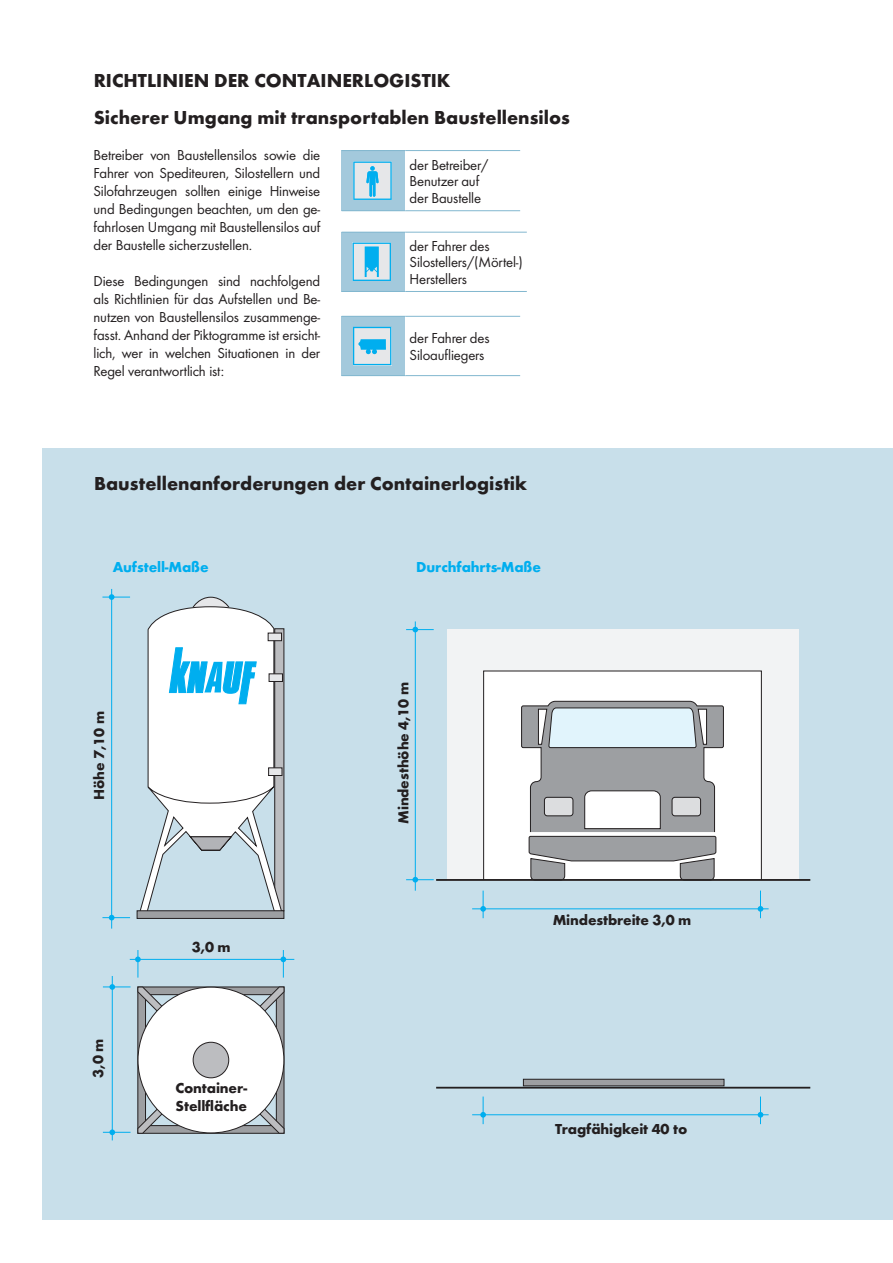
<style>
.page{position:relative;width:893px;height:1263px;background:#fff}
.page>*{position:absolute;margin:0;border:0;box-sizing:border-box;transform-origin:0 0}
.t1{font:700 19.5px "Futura";color:#231f20}
.t2{font:15px/18px "Futura Boo";letter-spacing:-.01em;color:#231f20}
.t3{font:700 15px/18px "Futura";letter-spacing:-.01em;color:#231f20}
.t4{font:700 15px "Futura";color:#00aeef}
</style>
<div class="page">
<div style="left:42px;top:449px;width:850px;height:771px;background:#c8dfea"></div>
<div style="left:341px;top:151px;width:64px;height:60px;background:#a3c9dc"></div>
<hr style="left:341px;top:150px;width:64px;height:1px;background:#82b7cf">
<hr style="left:341px;top:210px;width:64px;height:1px;background:#82b7cf">
<hr style="left:405px;top:150px;width:115px;height:1px;background:#82b7cf">
<hr style="left:405px;top:210px;width:115px;height:1px;background:#82b7cf">
<svg style="left:353px;top:161px;width:38px;height:39px"></svg>
<div style="left:341px;top:232px;width:64px;height:59px;background:#a3c9dc"></div>
<hr style="left:341px;top:232px;width:64px;height:1px;background:#82b7cf">
<hr style="left:341px;top:291px;width:64px;height:1px;background:#82b7cf">
<hr style="left:405px;top:232px;width:122px;height:1px;background:#82b7cf">
<hr style="left:405px;top:291px;width:122px;height:1px;background:#82b7cf">
<svg style="left:352px;top:243px;width:39px;height:38px"></svg>
<div style="left:341px;top:316px;width:64px;height:60px;background:#a3c9dc"></div>
<hr style="left:341px;top:316px;width:64px;height:1px;background:#82b7cf">
<hr style="left:341px;top:375px;width:64px;height:1px;background:#82b7cf">
<hr style="left:405px;top:316px;width:115px;height:1px;background:#82b7cf">
<hr style="left:405px;top:375px;width:115px;height:1px;background:#82b7cf">
<svg style="left:353px;top:327px;width:38px;height:38px"></svg>
<div style="left:447px;top:629px;width:351px;height:252px;background:#f2f3f4"></div>
<div style="left:484px;top:671px;width:276px;height:210px;background:#fff"></div>
<svg style="left:282px;top:629px;width:2px;height:282px"></svg>
<div style="left:137px;top:911px;width:147px;height:8px;background:#9d9fa2;border:1px solid #231f20"></div>
<div style="left:269px;top:674px;width:14px;height:8px;background:#282425"></div>
<svg style="left:139px;top:597px;width:143px;height:315px"></svg>
<hr style="left:111px;top:589px;width:1px;height:340px;background:#00aeef">
<svg style="left:102px;top:594px;width:28px;height:6px"></svg>
<svg style="left:102px;top:915px;width:28px;height:5px"></svg>
<hr style="left:415px;top:621px;width:1px;height:270px;background:#00aeef">
<svg style="left:406px;top:627px;width:27px;height:5px"></svg>
<svg style="left:406px;top:877px;width:27px;height:6px"></svg>
<hr style="left:130px;top:959px;width:164px;height:1px;background:#00aeef">
<svg style="left:135px;top:950px;width:6px;height:28px"></svg>
<svg style="left:280px;top:950px;width:6px;height:28px"></svg>
<hr style="left:112px;top:976px;width:1px;height:164px;background:#00aeef">
<svg style="left:103px;top:1129px;width:27px;height:6px"></svg>
<svg style="left:103px;top:984px;width:27px;height:6px"></svg>
<svg style="left:137px;top:987px;width:147px;height:147px"></svg>
<div style="left:138px;top:987px;width:146px;height:146px;background:#fff;border-radius:50%"></div>
<div style="left:193px;top:1042px;width:36px;height:36px;background:#bcbdc0;border-radius:50%"></div>
<div style="left:193px;top:1042px;width:36px;height:36px;border:1px solid #231f20;border-radius:50%"></div>
<hr style="left:436px;top:879px;width:374px;height:2px;background:#231f20">
<hr style="left:436px;top:1087px;width:374px;height:2px;background:#231f20">
<div style="left:483px;top:671px;width:278px;height:209px;border:1px solid #231f20"></div>
<hr style="left:472px;top:909px;width:296px;height:1px;background:#00aeef">
<svg style="left:757px;top:891px;width:6px;height:27px"></svg>
<svg style="left:480px;top:891px;width:6px;height:27px"></svg>
<hr style="left:472px;top:1115px;width:296px;height:1px;background:#00aeef">
<svg style="left:757px;top:1097px;width:6px;height:27px"></svg>
<svg style="left:480px;top:1097px;width:6px;height:27px"></svg>
<div style="left:523px;top:1079px;width:201px;height:7px;background:#9d9fa2;border:1px solid #231f20"></div>
<svg style="left:521px;top:701px;width:202px;height:180px"></svg>
<p class="t1" style="left:94px;top:68px;width:358px">RICHTLINIEN DER CONTAINERLOGISTIK</p>
<p class="t1" style="left:94px;top:106px;width:477px">Sicherer Umgang mit transportablen Baustellensilos</p>
<p class="t2" style="left:93px;top:146px;width:228px;text-align:justify">Betreiber von Baustellensilos sowie die Fahrer von Spediteuren, Silostellern und Silofahrzeugen sollten einige Hinweise und Bedingungen beachten, um den ge&shy;fahrlosen Umgang mit Baustellensilos auf der Baustelle sicherzustellen.</p>
<p class="t2" style="left:93px;top:272px;width:228px;text-align:justify">Diese Bedingungen sind nachfolgend als Richtlinien für das Aufstellen und Be&shy;nutzen von Baustellensilos zusammenge&shy;fasst. Anhand der Piktogramme ist ersicht&shy;lich, wer in welchen Situationen in der Regel verantwortlich ist:</p>
<p class="t2" style="left:409px;top:156px;width:80px;line-height:16.5px">der Betreiber/<br>Benutzer auf der Baustelle</p>
<p class="t2" style="left:409px;top:238px;width:115px;line-height:16.5px">der Fahrer des<br>Silostellers/(Mörtel-)<br>Herstellers</p>
<p class="t2" style="left:409px;top:330px;width:81px;line-height:16.5px">der Fahrer des<br>Siloaufliegers</p>
<p class="t1" style="left:94px;top:471px;width:434px">Baustellenanforderungen der Containerlogistik</p>
<p class="t4" style="left:113px;top:558px;width:97px">A M- l letsfu a eß</p>
<p class="t4" style="left:416px;top:558px;width:126px">D afhcru M- s t rh a eß</p>
<p class="t3" style="left:90px;top:800px;width:90px;rotate:-90deg">Höhe 7,10 m</p>
<p class="t3" style="left:89px;top:1078px;width:40px;rotate:-90deg">3,0 m</p>
<p class="t3" style="left:192px;top:938px;width:40px">3,0 m</p>
<p class="t3" style="left:175px;top:1079px;width:73px">Container-<br>Stellfläche</p>
<p class="t3" style="left:394px;top:824px;width:143px;rotate:-90deg">Mindesthöhe 4,10 m</p>
<p class="t3" style="left:552px;top:910px;width:140px">Mindestbreite 3,0 m</p>
<p class="t3" style="left:555px;top:1119px;width:133px">Tragfähigkeit 40 to</p>
</div>
